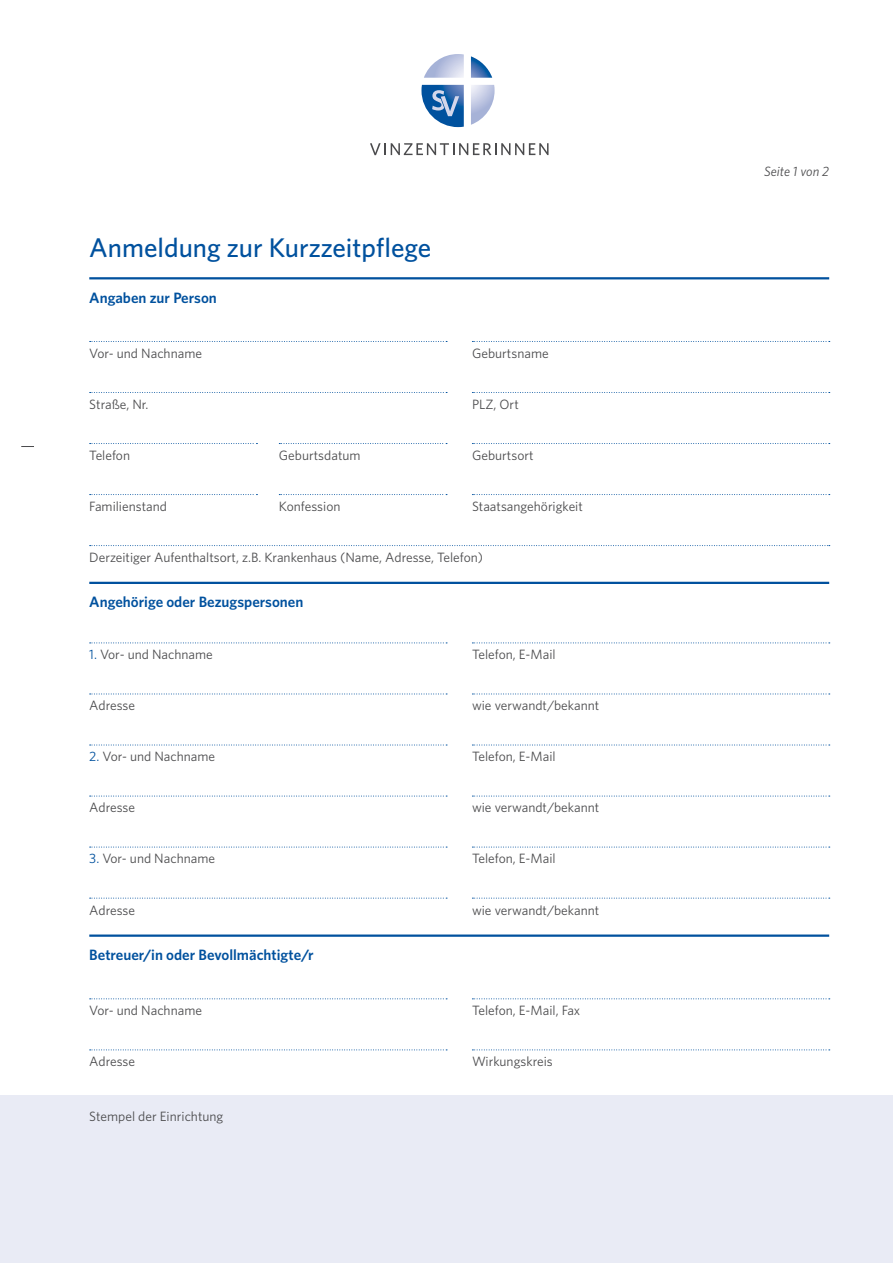
<style>
.page{position:relative;width:893px;height:1263px;background:#fff}
.page>*{position:absolute;margin:0;border:0;box-sizing:border-box;transform-origin:0 0}
.t1{font:500 27px "Whitney";color:#00519e}
.t2{font:600 15px "Whitney";color:#00519e}
.t3{font:13.5px "Whitney";color:#4b4b4d}
.t4{font:italic 13.5px "Whitney";color:#4b4b4d}
.s1{color:#00519e}
</style>
<div class="page">
<svg style="left:370px;top:143px;width:179px;height:12px"></svg>
<svg style="left:471px;top:85px;width:24px;height:40px"></svg>
<svg style="left:424px;top:54px;width:40px;height:24px"></svg>
<svg style="left:471px;top:56px;width:21px;height:22px"></svg>
<svg style="left:421px;top:85px;width:43px;height:42px"></svg>
<svg style="left:21px;top:446px;width:13px;height:1px"></svg>
<div style="left:0;top:1096px;width:893px;height:167px;background:#e9ebf5"></div>
<svg style="left:90px;top:998px;width:357px;height:1px"></svg>
<svg style="left:90px;top:1049px;width:357px;height:1px"></svg>
<svg style="left:472px;top:998px;width:358px;height:1px"></svg>
<svg style="left:472px;top:1049px;width:358px;height:1px"></svg>
<hr style="left:89px;top:277px;width:740px;height:2px;background:#00519e">
<hr style="left:89px;top:582px;width:740px;height:2px;background:#00519e">
<hr style="left:89px;top:934px;width:740px;height:3px;background:#00519e">
<svg style="left:90px;top:642px;width:357px;height:1px"></svg>
<svg style="left:90px;top:694px;width:357px;height:1px"></svg>
<svg style="left:472px;top:642px;width:358px;height:1px"></svg>
<svg style="left:472px;top:694px;width:358px;height:1px"></svg>
<svg style="left:90px;top:745px;width:357px;height:1px"></svg>
<svg style="left:90px;top:796px;width:357px;height:1px"></svg>
<svg style="left:472px;top:745px;width:358px;height:1px"></svg>
<svg style="left:472px;top:796px;width:358px;height:1px"></svg>
<svg style="left:90px;top:847px;width:357px;height:1px"></svg>
<svg style="left:90px;top:898px;width:357px;height:1px"></svg>
<svg style="left:472px;top:847px;width:358px;height:1px"></svg>
<svg style="left:472px;top:898px;width:358px;height:1px"></svg>
<svg style="left:90px;top:341px;width:357px;height:1px"></svg>
<svg style="left:90px;top:545px;width:740px;height:1px"></svg>
<svg style="left:90px;top:443px;width:167px;height:1px"></svg>
<svg style="left:279px;top:443px;width:168px;height:1px"></svg>
<svg style="left:472px;top:443px;width:358px;height:1px"></svg>
<svg style="left:90px;top:494px;width:167px;height:1px"></svg>
<svg style="left:279px;top:494px;width:168px;height:1px"></svg>
<svg style="left:472px;top:494px;width:358px;height:1px"></svg>
<svg style="left:472px;top:341px;width:358px;height:1px"></svg>
<svg style="left:90px;top:392px;width:357px;height:1px"></svg>
<svg style="left:472px;top:392px;width:358px;height:1px"></svg>
<h1 class="t1" style="left:89px;top:230px;width:344px">Anmeldung zur Kurzzeitpflege</h1>
<p class="t2" style="left:89px;top:288px;width:129px">Angaben zur Person</p>
<p class="t3" style="left:89px;top:344px;width:114px">Vor- und Nachname</p>
<p class="t3" style="left:89px;top:395px;width:61px">Straße, Nr.</p>
<p class="t3" style="left:89px;top:446px;width:42px">Telefon</p>
<p class="t3" style="left:279px;top:446px;width:83px">Geburtsdatum</p>
<p class="t3" style="left:472px;top:344px;width:78px">Geburtsname</p>
<p class="t3" style="left:472px;top:395px;width:48px">PLZ, Ort</p>
<p class="t3" style="left:472px;top:446px;width:63px">Geburtsort</p>
<p class="t3" style="left:89px;top:497px;width:79px">Familienstand</p>
<p class="t3" style="left:472px;top:497px;width:112px">Staatsangehörigkeit</p>
<p class="t3" style="left:89px;top:548px;width:395px">Derzeitiger Aufenthaltsort, z.B. Krankenhaus (Name, Adresse, Telefon)</p>
<p class="t3" style="left:279px;top:497px;width:63px">Konfession</p>
<p class="t2" style="left:89px;top:592px;width:216px">Angehörige oder Bezugspersonen</p>
<p class="t3" style="left:89px;top:646px;width:125px"><span class="s1">1.</span> Vor- und Nachname</p>
<p class="t3" style="left:89px;top:697px;width:47px">Adresse</p>
<p class="t3" style="left:89px;top:748px;width:127px"><span class="s1">2.</span> Vor- und Nachname</p>
<p class="t3" style="left:89px;top:799px;width:47px">Adresse</p>
<p class="t3" style="left:89px;top:850px;width:127px"><span class="s1">3.</span> Vor- und Nachname</p>
<p class="t3" style="left:89px;top:901px;width:47px">Adresse</p>
<p class="t2" style="left:89px;top:945px;width:226px">Betreuer/in oder Bevollmächtigte/r</p>
<p class="t3" style="left:89px;top:1001px;width:114px">Vor- und Nachname</p>
<p class="t3" style="left:89px;top:1053px;width:47px">Adresse</p>
<p class="t3" style="left:89px;top:1107px;width:136px">Stempel der Einrichtung</p>
<p class="t3" style="left:472px;top:646px;width:85px">Telefon, E-Mail</p>
<p class="t3" style="left:472px;top:697px;width:129px">wie verwandt/bekannt</p>
<p class="t3" style="left:472px;top:748px;width:85px">Telefon, E-Mail</p>
<p class="t3" style="left:472px;top:799px;width:129px">wie verwandt/bekannt</p>
<p class="t3" style="left:472px;top:850px;width:85px">Telefon, E-Mail</p>
<p class="t3" style="left:472px;top:901px;width:129px">wie verwandt/bekannt</p>
<p class="t3" style="left:472px;top:1001px;width:110px">Telefon, E-Mail, Fax</p>
<p class="t3" style="left:472px;top:1053px;width:82px">Wirkungskreis</p>
<p class="t4" style="left:764px;top:162px;width:66px">Seite 1 von 2</p>
</div>
